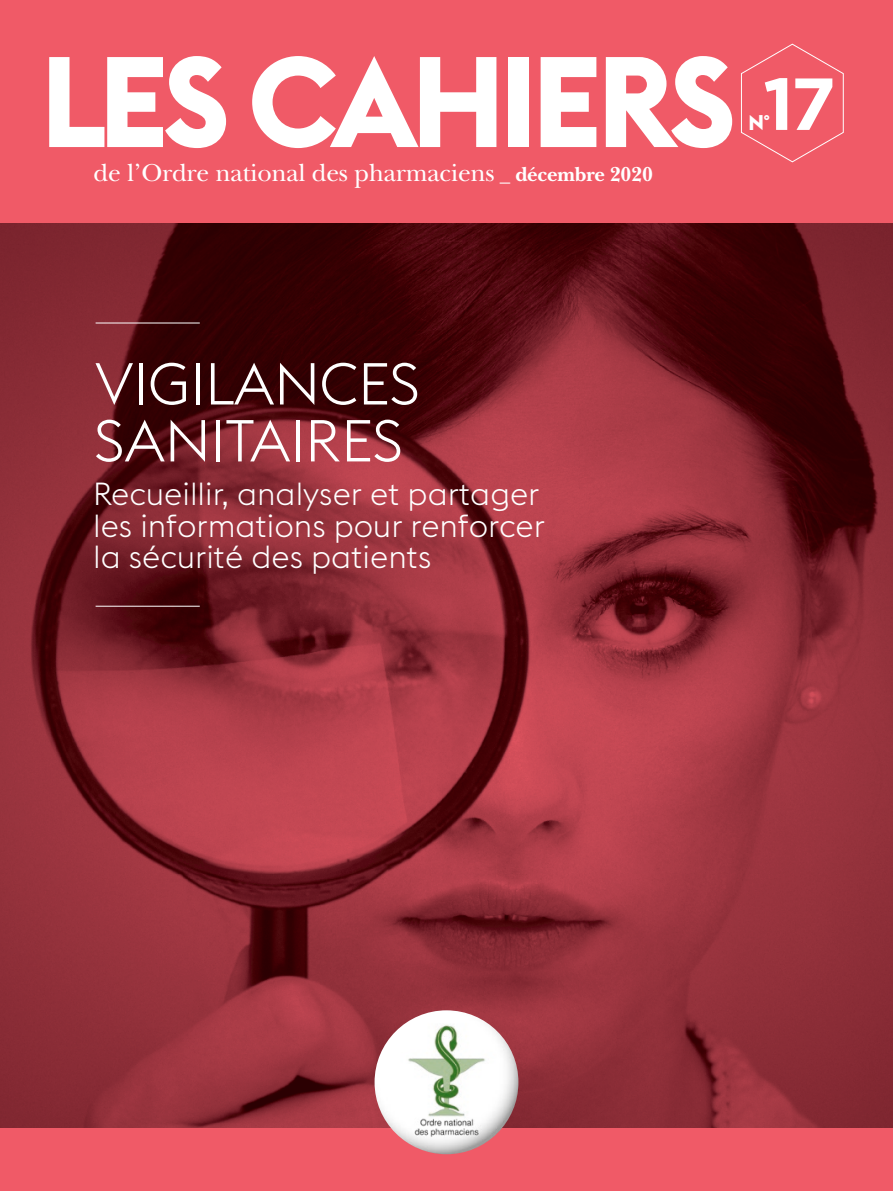
<style>
.page{position:relative;width:893px;height:1191px;background:#f05a67}
.page>*{position:absolute;margin:0;border:0;box-sizing:border-box;transform-origin:0 0}
.t1{font:700 126.7px "Euclid Flex";letter-spacing:-.045em;color:#fff}
.t2{font:700 73.5px "Gotham";color:#fff}
.t3{font:300 58.27px/56.9px "Euclid Flex";letter-spacing:-.01em;color:#fff}
.t4{font:300 31.5px/31.5px "Euclid Flex";color:#fff}
.t5{font:25.55px "New Baskerville Std";letter-spacing:-.01em;color:#fff}
.t6{font:700 21px "Euclid Flex";color:#fff}
.s1{font-size:21px}
.s2{font-weight:700;font-size:21px}
</style>
<div class="page">
<img style="left:0;top:223px;width:893px;height:904px">
<svg style="left:741px;top:43px;width:103px;height:120px"></svg>
<img style="left:375px;top:1010px;width:143px;height:144px;border-radius:72px">
<hr style="left:96px;top:606px;width:104px;height:1px;background:#fff">
<hr style="left:96px;top:322px;width:104px;height:1px;background:#fff">
<h1 class="t1" style="left:41px;top:29px;width:696px">LES CAHIERS</h1>
<p class="t5" style="left:94px;top:158px;width:561px">de l’Ordre national des pharmaciens <span class="s1">_</span> <span class="s2">décembre 2020</span></p>
<h2 class="t2" style="left:763px;top:55px;width:74px">17</h2>
<p class="t6" style="left:748px;top:110px;width:23px">N°</p>
<h3 class="t3" style="left:94px;top:356px;width:327px">VIGILANCES<br>SANITAIRES</h3>
<p class="t4" style="left:93px;top:479px;width:453px">Recueillir, analyser et partager les informations pour renforcer la sécurité des patients</p>
</div>
